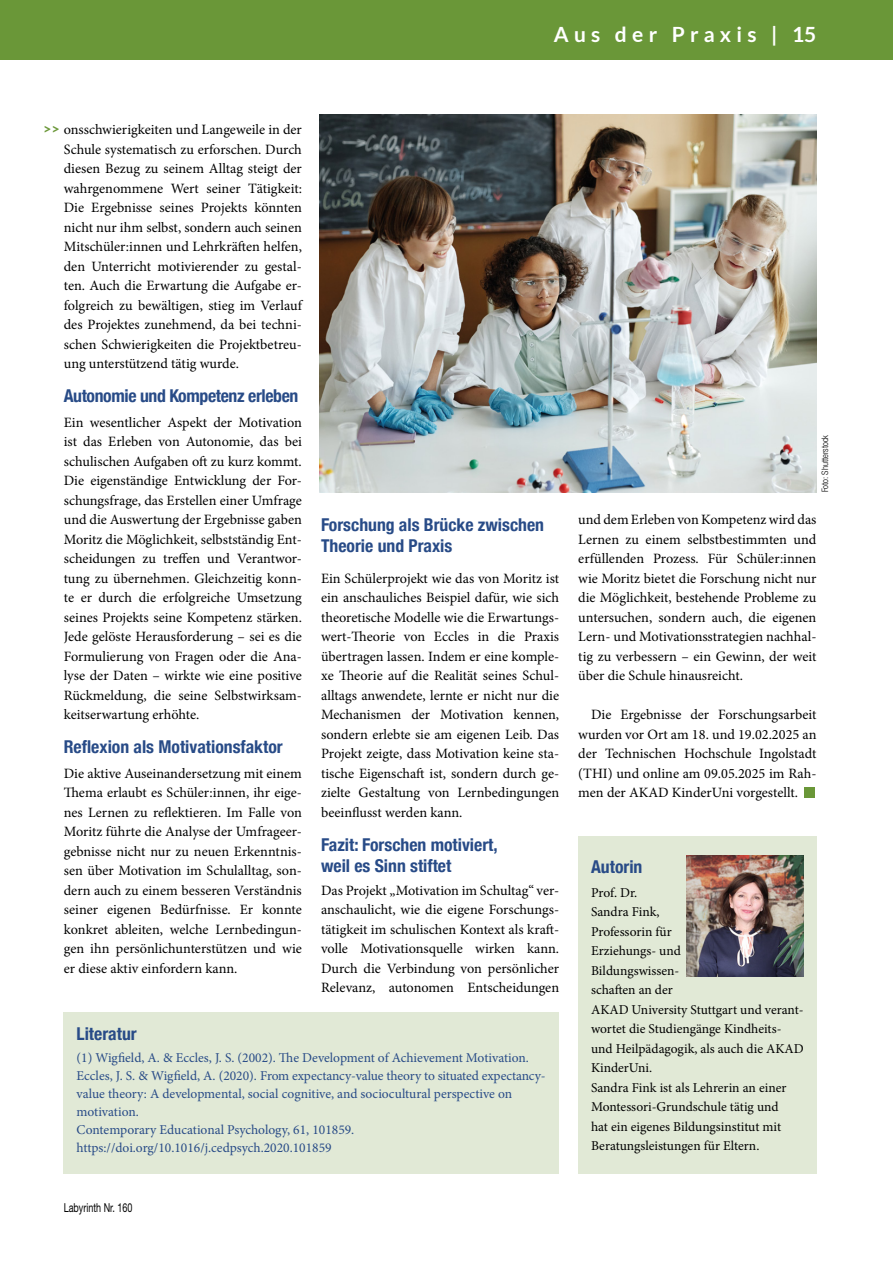
<style>
.page{position:relative;width:893px;height:1263px;background:#fff}
.page>*{position:absolute;margin:0;border:0;box-sizing:border-box;transform-origin:0 0}
.t1{font:700 21px "Lato";letter-spacing:.25em;color:#fff}
.t2{font:700 condensed 17.7px/21px "Helvetica Neue";color:#284b87}
.t3{font:700 condensed 17.7px "Helvetica Neue";letter-spacing:-.02em;color:#284b87}
.t4{font:14.25px/19.5px "Minion Pro";color:#000;text-align:justify}
.t5{font:13.5px/18px "Minion Pro";color:#284b87}
.t6{font:13.5px/19.5px "Minion Pro";color:#000}
.t7{font:12.3px "Helvetica Neue LT Pro";color:#000;scale:.73 1}
.t8{font:300 condensed 9px "Helvetica Neue LT Std";color:#000}
.s1{font-family:"Lato";font-weight:700;color:#6a9738}
</style>
<div class="page">
<div style="left:0;top:0;width:893px;height:60px;background:#6a9738"></div>
<div style="left:64px;top:1012px;width:495px;height:162px;background:#e1e9d6"></div>
<div style="left:578px;top:836px;width:238px;height:338px;background:#e1e9d6"></div>
<div style="left:804px;top:787px;width:10px;height:10px;background:#6a9738"></div>
<img style="left:319px;top:115px;width:497px;height:377px">
<img style="left:687px;top:856px;width:117px;height:120px">
<h1 class="t1" style="left:554px;top:23px;width:264px">Aus der Praxis | 15</h1>
<p class="t4" style="left:64px;top:120px;width:240px;text-indent:-21px"><span class="s1">&gt;&gt;</span> onsschwierigkeiten und Langeweile in der Schule systematisch zu erforschen. Durch diesen Bezug zu seinem Alltag steigt der wahrgenommene Wert seiner Tätigkeit:<br>Die Ergebnisse seines Projekts könnten nicht nur ihm selbst, sondern auch seinen Mitschüler:innen und Lehrkräften helfen, den Unterricht motivierender zu gestal&shy;ten. Auch die Erwartung die Aufgabe er&shy;folgreich zu bewältigen, stieg im Verlauf des Projektes zunehmend, da bei techni&shy;schen Schwierigkeiten die Projektbetreu&shy;ung unterstützend tätig wurde.</p>
<p class="t3" style="left:64px;top:381px;width:236px">Autonomie und Kompetenz erleben</p>
<p class="t4" style="left:64px;top:413px;width:240px">Ein wesentlicher Aspekt der Motivation ist das Erleben von Autonomie, das bei schulischen Aufgaben oft zu kurz kommt.<br>Die eigenständige Entwicklung der For&shy;schungsfrage, das Erstellen einer Umfrage und die Auswertung der Ergebnisse gaben Moritz die Möglichkeit, selbstständig Ent&shy;scheidungen zu treffen und Verantwor&shy;tung zu übernehmen. Gleichzeitig konn&shy;te er durch die erfolgreiche Umsetzung seines Projekts seine Kompetenz stärken.<br>Jede gelöste Herausforderung – sei es die Formulierung von Fragen oder die Ana&shy;lyse der Daten – wirkte wie eine positive Rückmeldung, die seine Selbstwirksam&shy;keitserwartung erhöhte.</p>
<p class="t2" style="left:64px;top:735px;width:221px">Reflexion als Motivationsfaktor</p>
<p class="t4" style="left:64px;top:764px;width:240px">Die aktive Auseinandersetzung mit einem Thema erlaubt es Schüler:innen, ihr eige&shy;nes Lernen zu reflektieren. Im Falle von Moritz führte die Analyse der Umfrageer&shy;gebnisse nicht nur zu neuen Erkenntnis&shy;sen über Motivation im Schulalltag, son&shy;dern auch zu einem besseren Verständnis seiner eigenen Bedürfnisse. Er konnte konkret ableiten, welche Lernbedingun&shy;gen ihn persönlichunterstützen und wie er diese aktiv einfordern kann.</p>
<p class="t2" style="left:321px;top:513px;width:225px">Forschung als Brücke zwischen<br>Theorie und Praxis</p>
<p class="t4" style="left:321px;top:569px;width:240px">Ein Schülerprojekt wie das von Moritz ist ein anschauliches Beispiel dafür, wie sich theoretische Modelle wie die Erwartungs&shy;wert-Theorie von Eccles in die Praxis übertragen lassen. Indem er eine komple&shy;xe Theorie auf die Realität seines Schul&shy;alltags anwendete, lernte er nicht nur die Mechanismen der Motivation kennen, sondern erlebte sie am eigenen Leib. Das Projekt zeigte, dass Motivation keine sta&shy;tische Eigenschaft ist, sondern durch ge&shy;zielte Gestaltung von Lernbedingungen beeinflusst werden kann.</p>
<p class="t2" style="left:321px;top:833px;width:178px">Fazit: Forschen motiviert, weil es Sinn stiftet</p>
<p class="t4" style="left:321px;top:881px;width:240px">Das Projekt „Motivation im Schultag“ ver&shy;anschaulicht, wie die eigene Forschungs&shy;tätigkeit im schulischen Kontext als kraft&shy;volle Motivationsquelle wirken kann.<br>Durch die Verbindung von persönlicher Relevanz, autonomen Entscheidungen</p>
<p class="t2" style="left:77px;top:1022px;width:62px">Literatur</p>
<p class="t5" style="left:77px;top:1049px;width:471px">(1) Wigfield, A. &amp; Eccles, J. S. (2002). The Development of Achievement Motivation.<br>Eccles, J. S. &amp; Wigfield, A. (2020). From expectancy-value theory to situated expectancy&shy;value theory: A developmental, social cognitive, and sociocultural perspective on motivation.<br>Contemporary Educational Psychology, 61, 101859. https://doi.org/10.1016/j.cedpsych.2020.101859</p>
<p class="t7" style="left:64px;top:1200px;width:96px">Labyrinth Nr. 160</p>
<p class="t8" style="left:820px;top:492px;width:59px;rotate:-90deg">Foto: Shutterstock</p>
<p class="t4" style="left:578px;top:510px;width:240px">und dem Erleben von Kompetenz wird das Lernen zu einem selbstbestimmten und erfüllenden Prozess. Für Schüler:innen wie Moritz bietet die Forschung nicht nur die Möglichkeit, bestehende Probleme zu untersuchen, sondern auch, die eigenen Lern- und Motivationsstrategien nachhal&shy;tig zu verbessern – ein Gewinn, der weit über die Schule hinausreicht.</p>
<p class="t4" style="left:578px;top:705px;width:240px;text-indent:13px">Die Ergebnisse der Forschungsarbeit wurden vor Ort am 18. und 19.02.2025 an der Technischen Hochschule Ingolstadt (THI) und online am 09.05.2025 im Rah&shy;men der AKAD KinderUni vorgestellt.</p>
<p class="t2" style="left:591px;top:855px;width:53px">Autorin</p>
<p class="t6" style="left:591px;top:883px;width:214px">Prof. Dr.<br>Sandra Fink,<br>Professorin für<br>Erziehungs- und<br>Bildungswissen-<br>schaften an der<br>AKAD University Stuttgart und verant&shy;wortet die Studiengänge Kindheits&shy;und Heilpädagogik, als auch die AKAD<br>KinderUni.<br>Sandra Fink ist als Lehrerin an einer<br>Montessori-Grundschule tätig und<br>hat ein eigenes Bildungsinstitut mit<br>Beratungsleistungen für Eltern.</p>
</div>
